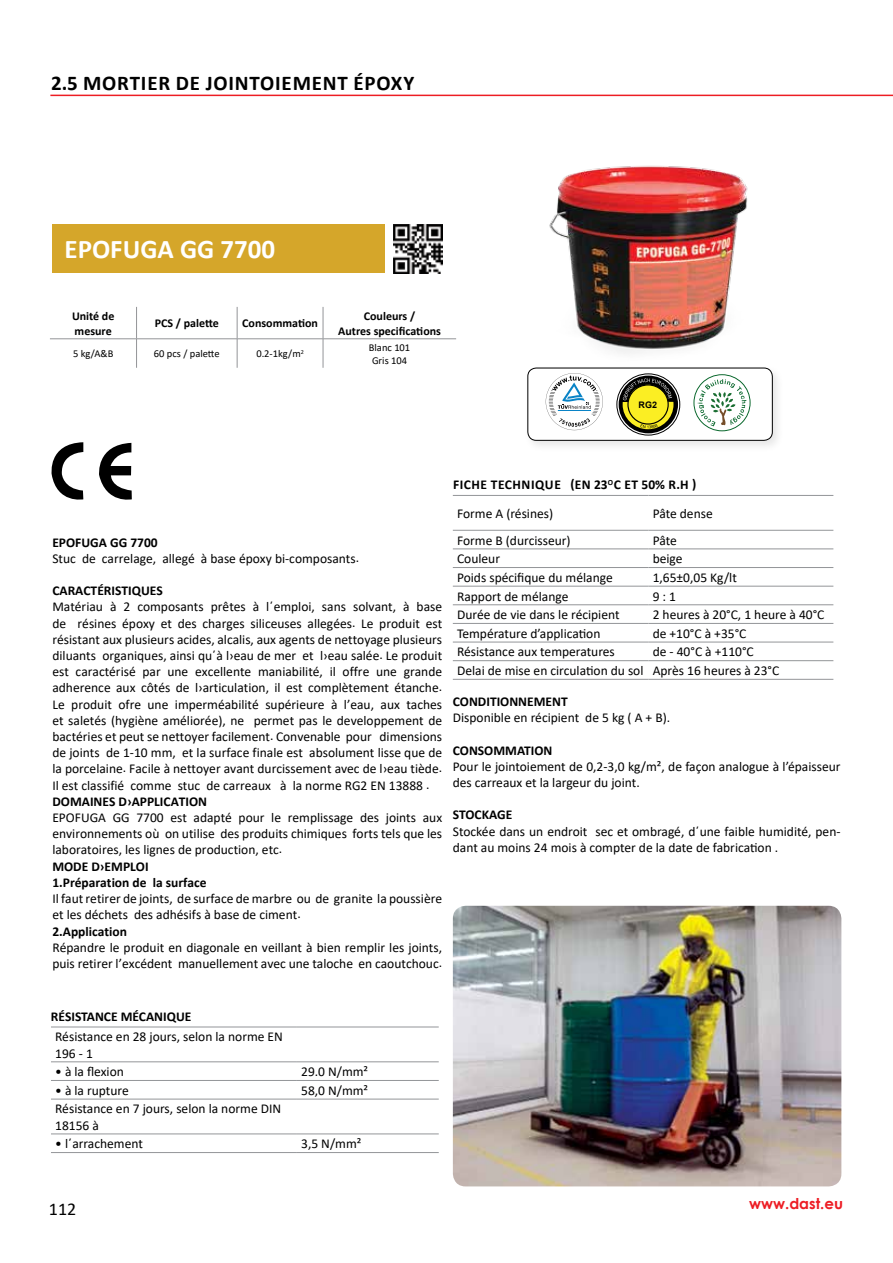
<style>
.page{position:relative;width:893px;height:1263px;background:#fff}
.page>*{position:absolute;margin:0;border:0;box-sizing:border-box;transform-origin:0 0}
.t1{font:700 27px "Calibri";color:#fff}
.t2{font:700 21px "Calibri";letter-spacing:.04em;color:#000}
.t3{font:18px "Calibri";color:#000}
.t4{font:700 15px "Century Gothic";color:#ed1d24}
.t5{font:13.5px/16.2px "Calibri";color:#000}
.t6{font:700 13.5px/16.2px "Calibri";color:#000}
.t7{font:700 13.5px/28.7px "Calibri";letter-spacing:.04em;color:#000}
.t8{font:700 12px/14.4px "Calibri";color:#000}
.t9{font:10.5px/12.6px "Calibri";color:#000;text-align:center}
.t10{font:700 9px "Arial";color:#000}
.s1{font-weight:400}
</style>
<div class="page">
<img style="left:394px;top:224px;width:49px;height:49px">
<div style="left:52px;top:224px;width:333px;height:49px;background:#d5a62a"></div>
<div style="left:524px;top:364px;width:261px;height:89px;background:#000;opacity:.1"></div>
<div style="left:528px;top:368px;width:244px;height:72px;background:#fff;border-radius:9px"></div>
<div style="left:528px;top:368px;width:244px;height:72px;border:1px solid #000;border-radius:9px"></div>
<svg style="left:693px;top:374px;width:58px;height:57px"></svg>
<svg style="left:546px;top:373px;width:57px;height:57px"></svg>
<img style="left:453px;top:906px;width:388px;height:280px">
<img style="left:549px;top:165px;width:199px;height:189px">
<svg style="left:51px;top:442px;width:32px;height:58px"></svg>
<svg style="left:99px;top:443px;width:33px;height:57px"></svg>
<div style="left:617px;top:374px;width:63px;height:61px;border:1px solid #000;border-radius:50%"></div>
<svg style="left:619px;top:376px;width:59px;height:57px"></svg>
<div style="left:623px;top:380px;width:50px;height:49px;background:#fbee23;border-radius:50%"></div>
<div style="left:627px;top:384px;width:42px;height:41px;border:1px solid #000;border-radius:50%"></div>
<svg style="left:621px;top:377px;width:54px;height:25px"></svg>
<svg style="left:640px;top:424px;width:18px;height:4px"></svg>
<hr style="left:50px;top:95px;width:843px;height:1px;background:#ed1d24">
<hr style="left:453px;top:495px;width:195px;height:1px;background:#939598">
<hr style="left:648px;top:495px;width:185px;height:1px;background:#939598">
<hr style="left:453px;top:530px;width:195px;height:1px;background:#939598">
<hr style="left:648px;top:530px;width:185px;height:1px;background:#939598">
<hr style="left:453px;top:549px;width:195px;height:1px;background:#939598">
<hr style="left:648px;top:549px;width:185px;height:1px;background:#939598">
<hr style="left:453px;top:567px;width:195px;height:1px;background:#939598">
<hr style="left:453px;top:586px;width:195px;height:1px;background:#939598">
<hr style="left:453px;top:604px;width:195px;height:1px;background:#939598">
<hr style="left:453px;top:623px;width:195px;height:1px;background:#939598">
<hr style="left:453px;top:642px;width:195px;height:1px;background:#939598">
<hr style="left:453px;top:660px;width:195px;height:1px;background:#939598">
<hr style="left:453px;top:679px;width:195px;height:1px;background:#939598">
<hr style="left:648px;top:567px;width:185px;height:1px;background:#939598">
<hr style="left:648px;top:586px;width:185px;height:1px;background:#939598">
<hr style="left:648px;top:604px;width:185px;height:1px;background:#939598">
<hr style="left:648px;top:623px;width:185px;height:1px;background:#939598">
<hr style="left:648px;top:642px;width:185px;height:1px;background:#939598">
<hr style="left:648px;top:660px;width:185px;height:1px;background:#939598">
<hr style="left:648px;top:679px;width:185px;height:1px;background:#939598">
<hr style="left:51px;top:1027px;width:246px;height:1px;background:#939598">
<hr style="left:297px;top:1027px;width:142px;height:1px;background:#939598">
<hr style="left:51px;top:1061px;width:246px;height:1px;background:#939598">
<hr style="left:297px;top:1061px;width:142px;height:1px;background:#939598">
<hr style="left:51px;top:1080px;width:246px;height:1px;background:#939598">
<hr style="left:297px;top:1080px;width:142px;height:1px;background:#939598">
<hr style="left:51px;top:1099px;width:246px;height:1px;background:#939598">
<hr style="left:297px;top:1099px;width:142px;height:1px;background:#939598">
<hr style="left:51px;top:1134px;width:246px;height:1px;background:#939598">
<hr style="left:51px;top:1152px;width:246px;height:1px;background:#939598">
<hr style="left:297px;top:1134px;width:142px;height:1px;background:#939598">
<hr style="left:297px;top:1152px;width:142px;height:1px;background:#939598">
<hr style="left:136px;top:307px;width:1px;height:32px;background:#939598">
<hr style="left:237px;top:307px;width:1px;height:32px;background:#939598">
<hr style="left:323px;top:307px;width:1px;height:32px;background:#939598">
<hr style="left:323px;top:339px;width:133px;height:1px;background:#939598">
<svg style="left:323px;top:339px;width:1px;height:29px"></svg>
<svg style="left:136px;top:340px;width:1px;height:28px"></svg>
<svg style="left:237px;top:340px;width:1px;height:28px"></svg>
<hr style="left:137px;top:339px;width:100px;height:1px;background:#939598">
<hr style="left:50px;top:339px;width:87px;height:1px;background:#939598">
<hr style="left:237px;top:339px;width:86px;height:1px;background:#939598">
<h2 class="t2" style="left:51px;top:70px;width:365px">2.5 MORTIER DE JOINTOIEMENT ÉPOXY</h2>
<h1 class="t1" style="left:65px;top:233px;width:45px">EPOFUGA</h1>
<h1 class="t1" style="left:180px;top:233px;width:97px">GG 7700</h1>
<p class="t8" style="left:72px;top:308px;width:44px">Unité de mesure</p>
<p class="t8" style="left:155px;top:316px;width:66px">PCS / palette</p>
<p class="t8" style="left:242px;top:316px;width:77px">Consommation</p>
<p class="t8" style="left:338px;top:308px;width:104px;text-align:center">Couleurs /<br>Autres specifications</p>
<p class="t9" style="left:73px;top:347px;width:42px">5 kg/A&amp;B</p>
<p class="t9" style="left:154px;top:347px;width:67px">60 pcs / palette</p>
<p class="t9" style="left:256px;top:347px;width:49px">0.2-1kg/m<sup>2</sup></p>
<p class="t9" style="left:369px;top:341px;width:43px">Blanc 101<br>Gris 104</p>
<p class="t10" style="left:638px;top:399px;width:20px">RG2</p>
<p class="t6" style="left:52px;top:533px;width:23px">EPOFUGA</p>
<p class="t6" style="left:110px;top:533px;width:49px">GG 7700</p>
<p class="t5" style="left:52px;top:550px;width:308px">Stuc de carrelage, allegé à base époxy bi-composants.</p>
<p class="t6" style="left:52px;top:582px;width:52px">CARACTÉRIS</p>
<p class="t6" style="left:122px;top:582px;width:15px">TIQUES</p>
<p class="t5" style="left:52px;top:598px;width:391px;text-align:justify">Matériau à 2 composants prêtes à l´emploi, sans solvant, à base de résines époxy et des charges siliceuses allegées. Le produit est résistant aux plusieurs acides, alcalis, aux agents de nettoyage plusieurs diluants organiques, ainsi qu´à l›eau de mer et l›eau salée. Le produit est caractérisé par une excellente maniabilité, il offre une grande adherence aux côtés de l›articulation, il est complètement étanche.<br>Le produit ofre une imperméabilité supérieure à l’eau, aux taches et saletés (hygiène améliorée), ne permet pas le developpement de bactéries et peut se nettoyer facilement. Convenable pour dimensions de joints de 1-10 mm, et la surface finale est absolument lisse que de la porcelaine. Facile à nettoyer avant durcissement avec de l›eau tiède.<br>Il est classifié comme stuc de carreaux à la norme RG2 EN 13888 .</p>
<p class="t6" style="left:52px;top:793px;width:9px">DOMAINES</p>
<p class="t6" style="left:119px;top:793px;width:75px">D›APPLICATION</p>
<p class="t5" style="left:52px;top:809px;width:391px;text-align:justify">EPOFUGA GG 7700 est adapté pour le remplissage des joints aux environnements où on utilise des produits chimiques forts tels que les laboratoires, les lignes de production, etc.</p>
<p class="t6" style="left:52px;top:857px;width:10px">MODE</p>
<p class="t6" style="left:52px;top:857px;width:156px;text-indent:39px">D›EMPLOI<br>1.Préparation de la surface</p>
<p class="t5" style="left:52px;top:890px;width:391px">Il faut retirer de joints, de surface de marbre ou de granite la poussière et les déchets des adhésifs à base de ciment.</p>
<p class="t6" style="left:52px;top:922px;width:76px">2.Application</p>
<p class="t5" style="left:52px;top:939px;width:391px">Répandre le produit en diagonale en veillant à bien remplir les joints, puis retirer l’excédent manuellement avec une taloche en caoutchouc.</p>
<p class="t7" style="left:453px;top:470px;width:245px">FICHE TECHNIQU E (EN 23<sup>o</sup>C ET 50% R.H )<br><span class="s1">Forme Α (résines)</span></p>
<p class="t5" style="left:653px;top:505px;width:62px">Pâte dense</p>
<p class="t5" style="left:457px;top:532px;width:115px">Forme Β (durcisseur)</p>
<p class="t5" style="left:653px;top:532px;width:26px">Pâte</p>
<p class="t5" style="left:457px;top:550px;width:45px">Couleur</p>
<p class="t5" style="left:653px;top:550px;width:31px">beige</p>
<p class="t5" style="left:457px;top:569px;width:157px">Poids spécifique du mélange</p>
<p class="t5" style="left:653px;top:569px;width:86px">1,65±0,05 Kg/lt</p>
<p class="t5" style="left:457px;top:588px;width:113px">Rapport de mélange</p>
<p class="t5" style="left:653px;top:588px;width:25px">9 : 1</p>
<p class="t5" style="left:457px;top:606px;width:164px">Durée de vie dans le récipient</p>
<p class="t5" style="left:653px;top:606px;width:173px">2 heures à 20°C, 1 heure à 40°C</p>
<p class="t5" style="left:457px;top:625px;width:145px">Température d’application</p>
<p class="t5" style="left:653px;top:625px;width:95px">de +10°C à +35°C</p>
<p class="t5" style="left:457px;top:643px;width:159px">Résistance aux temperatures</p>
<p class="t5" style="left:457px;top:642px;width:324px;line-height:18.6px;text-indent:196px">de - 40°C à +110°C<br>Delai de mise en circulation du sol Après 16 heures à 23°C</p>
<p class="t6" style="left:453px;top:693px;width:16px">CONDI</p>
<p class="t6" style="left:490px;top:693px;width:16px">TIONNEMEN</p>
<p class="t6" style="left:561px;top:693px;width:8px">T</p>
<p class="t5" style="left:453px;top:709px;width:219px">Disponible en récipient de 5 kg ( A + B).</p>
<p class="t6" style="left:453px;top:741px;width:18px">CONSOMMA</p>
<p class="t6" style="left:524px;top:741px;width:15px">TION</p>
<p class="t5" style="left:453px;top:758px;width:389px">Pour le jointoiement de 0,2-3,0 kg/m², de façon analogue à l’épaisseur des carreaux et la largeur du joint.</p>
<p class="t6" style="left:453px;top:806px;width:45px">STOCKAGE</p>
<p class="t5" style="left:453px;top:823px;width:389px">Stockée dans un endroit sec et ombragé, d´une faible humidité, pen&shy;dant au moins 24 mois à compter de la date de fabrication .</p>
<p class="t6" style="left:51px;top:1007px;width:7px">RÉSIS</p>
<p class="t6" style="left:81px;top:1007px;width:74px">TANCE MÉCANIQUE</p>
<p class="t5" style="left:55px;top:1028px;width:229px">Résistance en 28 jours, selon la norme EN<br>196 - 1</p>
<p class="t5" style="left:55px;top:1063px;width:70px">• à la flexion</p>
<p class="t5" style="left:301px;top:1063px;width:69px">29.0 N/mm²</p>
<p class="t5" style="left:55px;top:1082px;width:75px">• à la rupture</p>
<p class="t5" style="left:301px;top:1082px;width:69px">58,0 N/mm²</p>
<p class="t5" style="left:55px;top:1100px;width:227px">Résistance en 7 jours, selon la norme DIN<br>18156 à</p>
<p class="t5" style="left:55px;top:1135px;width:89px">• l´arrachement</p>
<p class="t5" style="left:301px;top:1135px;width:62px">3,5 N/mm²</p>
<h3 class="t3" style="left:49px;top:1196px;width:29px">112</h3>
<p class="t4" style="left:749px;top:1192px;width:95px">www.dast.eu</p>
</div>
